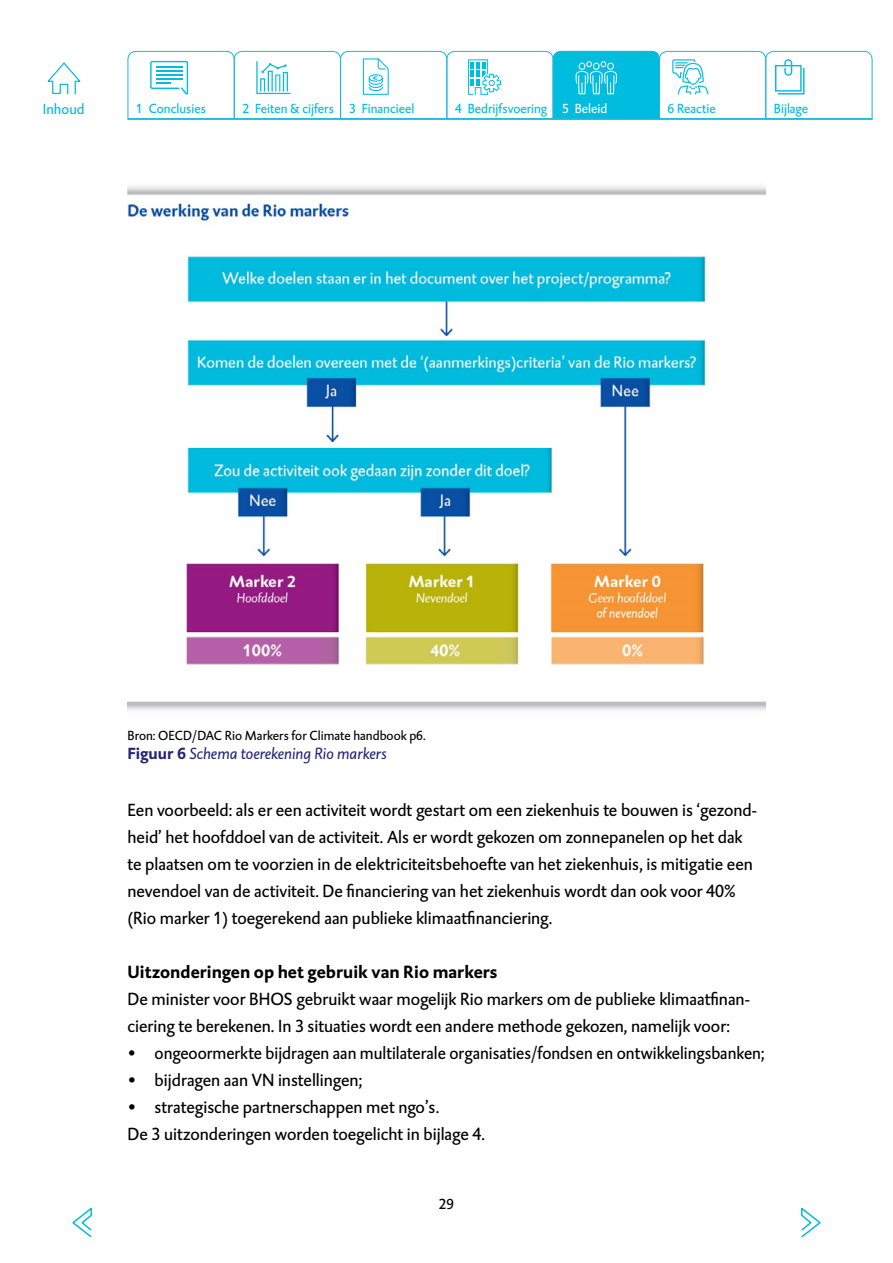
<style>
.page{position:relative;width:893px;height:1263px;background:#fff}
.page>*{position:absolute;margin:0;border:0;box-sizing:border-box;transform-origin:0 0}
.t1{font:18px/27px "DTL Caspari TOT";color:#000}
.t2{font:700 18px "DTL Caspari TOT";color:#000}
.t3{font:italic 16.5px "DTL Caspari TOT";color:#25257a}
.t4{font:15px "DTL Caspari TOT";color:#00bcdf}
.t5{font:15px "DTL Caspari TOT";color:#000}
.t6{font:13.5px "DTL Caspari TOT";color:#00bcdf}
.t7{font:13.5px "DTL Caspari TOT";color:#000}
.s1{color:#fff}
.s2{font-weight:700;font-style:normal}
</style>
<div class="page">
<img style="left:128px;top:186px;width:637px;height:525px">
<svg style="left:47px;top:62px;width:34px;height:33px"></svg>
<svg style="left:72px;top:1207px;width:20px;height:31px"></svg>
<svg style="left:801px;top:1207px;width:20px;height:31px"></svg>
<hr style="left:128px;top:118px;width:744px;height:2px;background:#00bcdf">
<svg style="left:127px;top:51px;width:746px;height:68px"></svg>
<p class="t4" style="left:43px;top:99px;width:43px">Inhoud</p>
<p class="t6" style="left:136px;top:99px;width:71px">1 Conclusies</p>
<p class="t6" style="left:242px;top:99px;width:173px">2 Feiten &amp; cijfers 3 Financieel</p>
<p class="t6" style="left:455px;top:99px;width:154px">4 Bedrijfsvoering <span class="s1">5 Beleid</span></p>
<p class="t6" style="left:668px;top:99px;width:50px">6 Reactie</p>
<p class="t6" style="left:774px;top:99px;width:36px">Bijlage</p>
<p class="t7" style="left:128px;top:726px;width:300px">Bron: OECD/DAC Rio Markers for Climate handbook p6.</p>
<p class="t3" style="left:128px;top:743px;width:261px"><span class="s2">Figuur 6</span> Schema toerekening Rio markers</p>
<p class="t1" style="left:128px;top:796px;width:631px">Een voorbeeld: als er een activiteit wordt gestart om een ziekenhuis te bouwen is ‘gezond&shy;heid’ het hoofddoel van de activiteit. Als er wordt gekozen om zonnepanelen op het dak te plaatsen om te voorzien in de elektriciteitsbehoefte van het ziekenhuis, is mitigatie een nevendoel van de activiteit. De financiering van het ziekenhuis wordt dan ook voor 40% (Rio marker 1) toegerekend aan publieke klimaatfinanciering.</p>
<p class="t2" style="left:128px;top:960px;width:371px">Uitzonderingen op het gebruik van Rio markers</p>
<p class="t1" style="left:128px;top:985px;width:624px">De minister voor BHOS gebruikt waar mogelijk Rio markers om de publieke klimaatfinan&shy;ciering te berekenen. In 3 situaties wordt een andere methode gekozen, namelijk voor:</p>
<p class="t1" style="left:128px;top:1039px;width:638px">• ongeoormerkte bijdragen aan multilaterale organisaties/fondsen en ontwikkelingsbanken;</p>
<p class="t1" style="left:128px;top:1066px;width:236px">• bijdragen aan VN instellingen;</p>
<p class="t1" style="left:128px;top:1093px;width:359px">• strategische partnerschappen met ngo’s.<br>De 3 uitzonderingen worden toegelicht in bijlage 4.</p>
<p class="t5" style="left:439px;top:1194px;width:16px">29</p>
</div>
